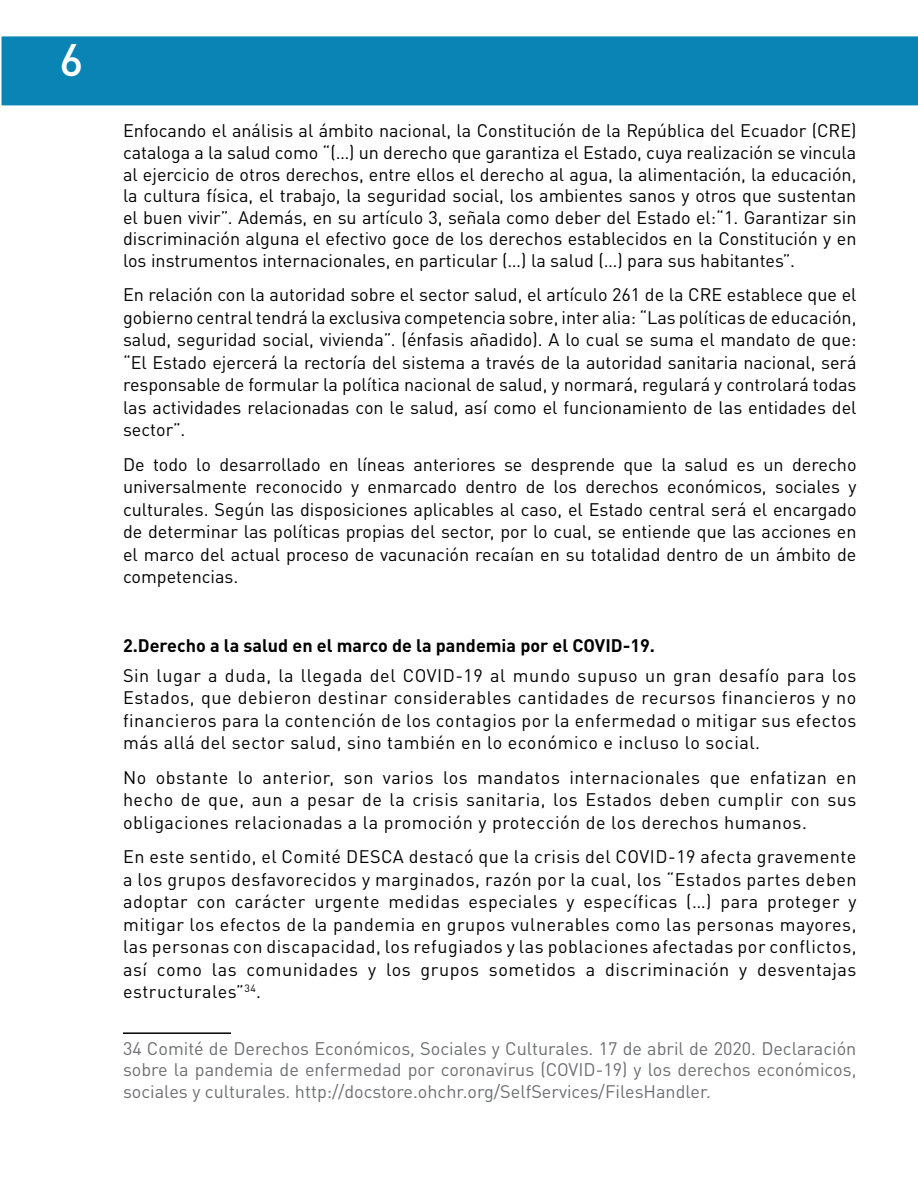
<style>
.page{position:relative;width:918px;height:1188px;background:#fff}
.page>*{position:absolute;margin:0;border:0;box-sizing:border-box;transform-origin:0 0}
.t1{font:500 45px "DIN Pro";color:#fff}
.t2{font:18px/22.5px "DIN Pro";color:#000;text-align:justify}
.t3{font:18px/21.6px "DIN Pro";color:#6d6e71;text-align:justify}
.t4{font:700 18px "DIN Pro";color:#000}
</style>
<div class="page">
<div style="left:1px;top:36px;width:917px;height:70px;background:#0a84b4"></div>
<hr style="left:123px;top:1032px;width:108px;height:2px;background:#000">
<h1 class="t1" style="left:60px;top:24px;width:25px">6</h1>
<p class="t2" style="left:123px;top:118px;width:735px;line-height:21.6px">Enfocando el análisis al ámbito nacional, la Constitución de la República del Ecuador (CRE) cataloga a la salud como “(…) un derecho que garantiza el Estado, cuya realización se vincula al ejercicio de otros derechos, entre ellos el derecho al agua, la alimentación, la educación, la cultura física, el trabajo, la seguridad social, los ambientes sanos y otros que sustentan el buen vivir”. Además, en su artículo 3, señala como deber del Estado el:“1. Garantizar sin discriminación alguna el efectivo goce de los derechos establecidos en la Constitución y en los instrumentos internacionales, en particular (…) la salud (…) para sus habitantes”.</p>
<p class="t2" style="left:123px;top:282px;width:735px">En relación con la autoridad sobre el sector salud, el artículo 261 de la CRE establece que el gobierno central tendrá la exclusiva competencia sobre, inter alia: “Las políticas de educación, salud, seguridad social, vivienda”. (énfasis añadido). A lo cual se suma el mandato de que: “El Estado ejercerá la rectoría del sistema a través de la autoridad sanitaria nacional, será responsable de formular la política nacional de salud, y normará, regulará y controlará todas las actividades relacionadas con le salud, así como el funcionamiento de las entidades del sector”.</p>
<p class="t2" style="left:123px;top:451px;width:735px">De todo lo desarrollado en líneas anteriores se desprende que la salud es un derecho universalmente reconocido y enmarcado dentro de los derechos económicos, sociales y culturales. Según las disposiciones aplicables al caso, el Estado central será el encargado de determinar las políticas propias del sector, por lo cual, se entiende que las acciones en el marco del actual proceso de vacunación recaían en su totalidad dentro de un ámbito de competencias.</p>
<p class="t4" style="left:123px;top:630px;width:534px">2.Derecho a la salud en el marco de la pandemia por el COVID-19.</p>
<p class="t2" style="left:123px;top:662px;width:735px">Sin lugar a duda, la llegada del COVID-19 al mundo supuso un gran desafío para los Estados, que debieron destinar considerables cantidades de recursos financieros y no financieros para la contención de los contagios por la enfermedad o mitigar sus efectos más allá del sector salud, sino también en lo económico e incluso lo social.</p>
<p class="t2" style="left:123px;top:764px;width:735px">No obstante lo anterior, son varios los mandatos internacionales que enfatizan en hecho de que, aun a pesar de la crisis sanitaria, los Estados deben cumplir con sus obligaciones relacionadas a la promoción y protección de los derechos humanos.</p>
<p class="t2" style="left:123px;top:844px;width:735px">En este sentido, el Comité DESCA destacó que la crisis del COVID-19 afecta gravemente a los grupos desfavorecidos y marginados, razón por la cual, los “Estados partes deben adoptar con carácter urgente medidas especiales y específicas (…) para proteger y mitigar los efectos de la pandemia en grupos vulnerables como las personas mayores, las personas con discapacidad, los refugiados y las poblaciones afectadas por conflictos, así como las comunidades y los grupos sometidos a discriminación y desventajas estructurales”<sup>34</sup>.</p>
<p class="t3" style="left:123px;top:1036px;width:735px">34 Comité de Derechos Económicos, Sociales y Culturales. 17 de abril de 2020. Declaración sobre la pandemia de enfermedad por coronavirus (COVID-19) y los derechos económicos, sociales y culturales. http://docstore.ohchr.org/SelfServices/FilesHandler.</p>
</div>
